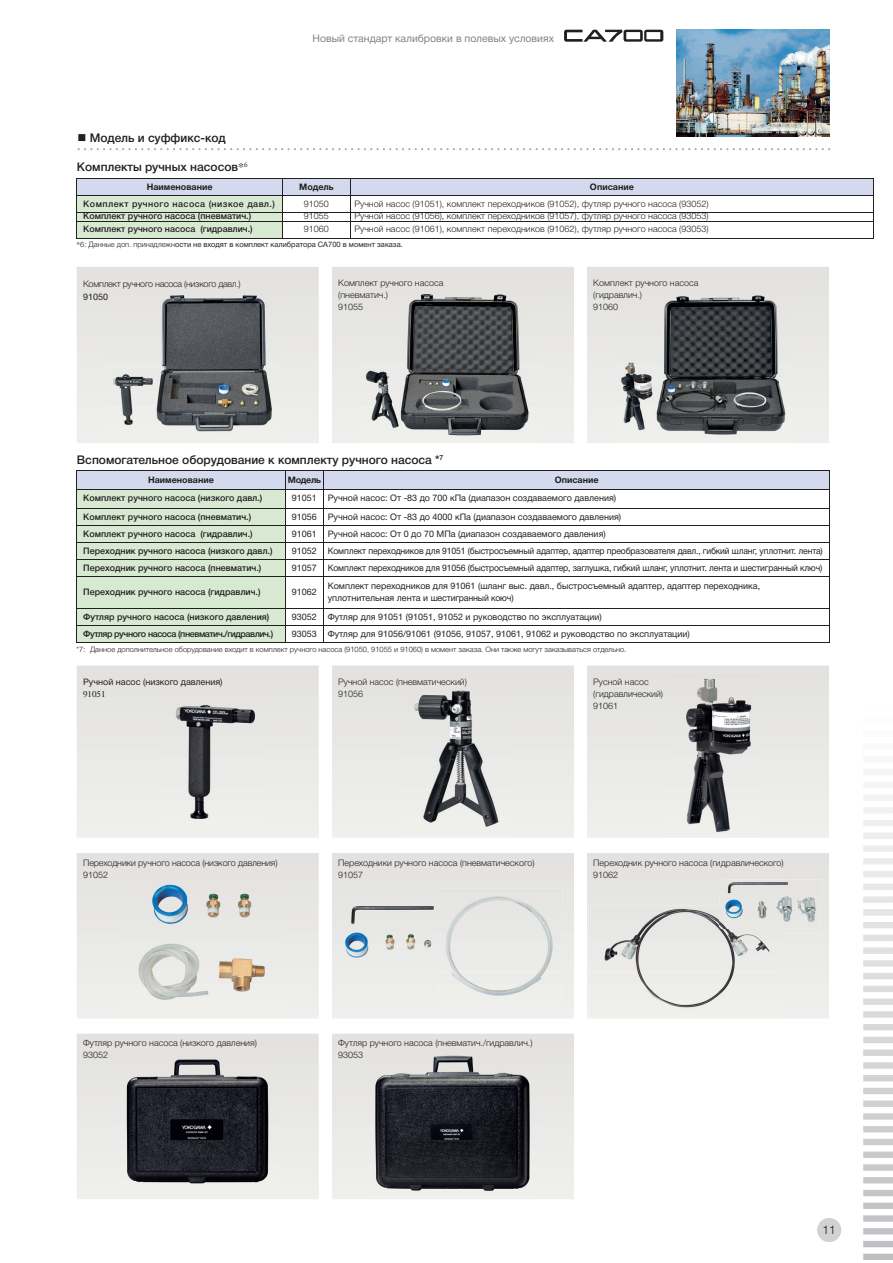
<style>
.page{position:relative;width:893px;height:1263px;background:#fff}
.page>*{position:absolute;margin:0;border:0;box-sizing:border-box;transform-origin:0 0}
.t1{font:500 12px "Helvetica Neue Cyr";color:#231f20}
.t2{font:300 12px "Helvetica Neue Cyr";color:#231f20}
.t3{font:10.5px "Helvetica Neue Cyr";color:#808285}
.t4{font:9px/12px "Helvetica Neue Cyr";color:#231f20}
.t5{font:300 9px/12px "Helvetica Neue Cyr";color:#231f20}
.t6{font:500 9px "Helvetica Neue Cyr";color:#231f20}
.t7{font:700 9px "Helvetica Neue Cyr";color:#231f20}
.t8{font:500 9px "Helvetica Neue Cyr";letter-spacing:-.045em;color:#231f20}
.t9{font:300 9px "Helvetica Neue Cyr";letter-spacing:-.03em;color:#231f20}
.t10{font:500 9px "Helvetica Neue Cyr";letter-spacing:.05em;color:#231f20}
.t11{font:9px "Times";color:#231f20}
.t12{font:300 7.5px "Helvetica Neue Cyr";color:#231f20}
.t13{font:7.5px "Helvetica Neue Cyr";color:#231f20}
.s1{font-family:"Times";font-weight:400}
.s2{font-family:"Times"}
.s3{font-weight:300}
</style>
<div class="page">
<div style="left:77px;top:853px;width:242px;height:165px;background:#e7e7e5"></div>
<img style="left:121px;top:874px;width:165px;height:140px">
<div style="left:77px;top:1034px;width:242px;height:165px;background:#e8e7e6"></div>
<img style="left:119px;top:1055px;width:158px;height:133px">
<svg style="left:332px;top:853px;width:242px;height:165px;background:#e8e8e6"></svg>
<div style="left:332px;top:1034px;width:242px;height:165px;background:#e8e7e5"></div>
<img style="left:369px;top:1051px;width:168px;height:146px">
<svg style="left:587px;top:853px;width:242px;height:165px;background:#e6e6e3"></svg>
<img style="left:437px;top:888px;width:126px;height:116px">
<img style="left:336px;top:894px;width:108px;height:68px">
<img style="left:588px;top:905px;width:195px;height:113px">
<img style="left:724px;top:879px;width:98px;height:19px">
<img style="left:720px;top:893px;width:100px;height:36px">
<img style="left:720px;top:905px;width:63px;height:24px">
<img style="left:724px;top:893px;width:96px;height:5px">
<svg style="left:78px;top:148px;width:752px;height:2px"></svg>
<hr style="left:77px;top:178px;width:205px;height:1px;background:#231f20">
<hr style="left:282px;top:178px;width:68px;height:1px;background:#231f20">
<hr style="left:350px;top:178px;width:524px;height:1px;background:#231f20">
<svg style="left:77px;top:179px;width:797px;height:59px"></svg>
<hr style="left:77px;top:238px;width:205px;height:1px;background:#231f20">
<hr style="left:282px;top:238px;width:68px;height:1px;background:#231f20">
<hr style="left:350px;top:238px;width:524px;height:1px;background:#231f20">
<svg style="left:77px;top:471px;width:753px;height:172px"></svg>
<svg style="left:77px;top:267px;width:242px;height:176px;background:#e7e7e5"></svg>
<img style="left:106px;top:290px;width:175px;height:149px">
<div style="left:77px;top:665px;width:242px;height:173px;background:#e9e8e6"></div>
<img style="left:158px;top:689px;width:108px;height:143px">
<svg style="left:332px;top:267px;width:242px;height:176px;background:#e7e7e5"></svg>
<img style="left:358px;top:287px;width:181px;height:155px">
<div style="left:332px;top:665px;width:242px;height:173px;background:#e9e8e6"></div>
<img style="left:401px;top:680px;width:113px;height:156px">
<svg style="left:587px;top:267px;width:242px;height:176px;background:#e7e7e5"></svg>
<img style="left:615px;top:291px;width:176px;height:150px">
<div style="left:587px;top:665px;width:242px;height:173px;background:#e9eae7"></div>
<img style="left:667px;top:675px;width:93px;height:163px">
<img style="left:676px;top:30px;width:153px;height:106px">
<svg style="left:863px;top:782px;width:30px;height:478px"></svg>
<svg style="left:564px;top:30px;width:99px;height:12px"></svg>
<div style="left:817px;top:1218px;width:24px;height:24px;background:#d1d2d4;border-radius:50%"></div>
<p class="t3" style="left:312px;top:32px;width:243px">Новый стандарт калибровки в полевых условиях</p>
<h1 class="t1" style="left:78px;top:132px;width:149px">■ Модель и суффикс-код</h1>
<h1 class="t1" style="left:77px;top:161px;width:172px">Комплекты ручных насосов<span class="s1">*</span><sup>6</sup></h1>
<p class="t7" style="left:147px;top:181px;width:67px">Наименование</p>
<p class="t7" style="left:299px;top:181px;width:36px">Модель</p>
<p class="t7" style="left:590px;top:181px;width:45px">Описание</p>
<p class="t10" style="left:83px;top:199px;width:193px">Комплект ручного насоса (низкое давл.)</p>
<p class="t5" style="left:304px;top:198px;width:27px">91050</p>
<p class="t5" style="left:355px;top:198px;width:355px">Ручной насос (91051), комплект переходников (91052), футляр ручного насоса (93052)</p>
<p class="t6" style="left:83px;top:211px;width:169px">Комплект ручного насоса (пневматич.)</p>
<p class="t5" style="left:304px;top:210px;width:27px">91055</p>
<p class="t5" style="left:355px;top:210px;width:355px">Ручной насос (91056), комплект переходников (91057), футляр ручного насоса (93053)</p>
<p class="t6" style="left:83px;top:224px;width:171px">Комплект ручного насоса (гидравлич.)</p>
<p class="t5" style="left:304px;top:223px;width:27px">91060</p>
<p class="t5" style="left:355px;top:223px;width:355px">Ручной насос (91061), комплект переходников (91062), футляр ручного насоса (93053)</p>
<p class="t13" style="left:77px;top:241px;width:328px"><span class="s2">*</span><span class="s3">6: Данные доп. принадлежн</span>ости не входят в комплект калибратора CA700 в момент заказа.</p>
<p class="t9" style="left:83px;top:279px;width:159px">Комплект ручного насоса (низкого давл.)</p>
<p class="t4" style="left:83px;top:291px;width:27px">91050</p>
<p class="t5" style="left:338px;top:277px;width:107px">Комплект ручного насоса (пневматич.)<br>91055</p>
<p class="t5" style="left:593px;top:277px;width:107px">Комплект ручного насоса (гидравлич.)<br>91060</p>
<h1 class="t1" style="left:77px;top:453px;width:368px">Вспомогательное оборудование к комплекту ручного насоса *<sup>7</sup></h1>
<p class="t7" style="left:148px;top:474px;width:67px">Наименование</p>
<p class="t7" style="left:288px;top:474px;width:34px">Модель</p>
<p class="t7" style="left:555px;top:474px;width:45px">Описание</p>
<p class="t6" style="left:83px;top:493px;width:181px">Комплект ручного насоса (низкого давл.)</p>
<p class="t4" style="left:292px;top:492px;width:326px">91051 Ручной насос: От -83 до 700 кПа (диапазон создаваемого давления)</p>
<p class="t6" style="left:83px;top:512px;width:169px">Комплект ручного насоса (пневматич.)</p>
<p class="t4" style="left:292px;top:511px;width:331px">91056 Ручной насос: От -83 до 4000 кПа (диапазон создаваемого давления)</p>
<p class="t6" style="left:83px;top:529px;width:171px">Комплект ручного насоса (гидравлич.)</p>
<p class="t4" style="left:292px;top:528px;width:315px">91061 Ручной насос: От 0 до 70 МПа (диапазон создаваемого давления)</p>
<p class="t6" style="left:83px;top:546px;width:191px">Переходник ручного насоса (низкого давл.)</p>
<p class="t4" style="left:292px;top:545px;width:532px">91052 Комплект переходников для 91051 (быстросъемный адаптер, адаптер преобразователя давл., гибкий шланг, уплотнит. лента)</p>
<p class="t6" style="left:83px;top:563px;width:180px">Переходник ручного насоса (пневматич.)</p>
<p class="t4" style="left:292px;top:562px;width:532px">91057 Комплект переходников для 91056 (быстросъемный адаптер, заглушка, гибкий шланг, уплотнит. лента и шестигранный ключ)</p>
<p class="t6" style="left:83px;top:587px;width:179px">Переходник ручного насоса (гидравлич.)</p>
<p class="t4" style="left:292px;top:586px;width:27px">91062</p>
<p class="t4" style="left:328px;top:580px;width:434px">Комплект переходников для 91061 (шланг выс. давл., быстросъемный адаптер, адаптер переходника, уплотнительная лента и шестигранный коюч)</p>
<p class="t6" style="left:83px;top:612px;width:188px">Футляр ручного насоса (низкого давления)</p>
<p class="t4" style="left:292px;top:611px;width:311px">93052 Футляр для 91051 (91051, 91052 и руководство по эксплуатации)</p>
<p class="t8" style="left:83px;top:629px;width:191px">Футляр ручного насоса (пневматич./гидравлич.)</p>
<p class="t4" style="left:292px;top:628px;width:399px">93053 Футляр для 91056/91061 (91056, 91057, 91061, 91062 и руководство по эксплуатации)</p>
<p class="t12" style="left:77px;top:645px;width:551px">*7: Данное дополнительное оборудование входит в комплект ручного насоса (91050, 91055 и 91060) в момент заказа. Они также могут заказываться отдельно.</p>
<p class="t4" style="left:83px;top:676px;width:141px">Ручной насос (низкого давления)</p>
<p class="t11" style="left:83px;top:689px;width:24px">91051</p>
<p class="t5" style="left:83px;top:857px;width:196px">Переходники ручного насоса (низкого давления)<br>91052</p>
<p class="t5" style="left:338px;top:676px;width:130px">Ручной насос (пневматический)<br>91056</p>
<p class="t5" style="left:593px;top:676px;width:71px">Русной насос (гидравлический)<br>91061</p>
<p class="t5" style="left:338px;top:857px;width:198px">Переходники ручного насоса (пневматического)<br>91057</p>
<p class="t5" style="left:593px;top:857px;width:192px">Переходник ручного насоса (гидравлического)<br>91062</p>
<p class="t5" style="left:83px;top:1037px;width:175px">Футляр ручного насоса (низкого давления)<br>93052</p>
<p class="t5" style="left:338px;top:1037px;width:196px">Футляр ручного насоса (пневматич./гидравлич.)<br>93053</p>
<h1 class="t2" style="left:822px;top:1223px;width:15px">11</h1>
</div>
